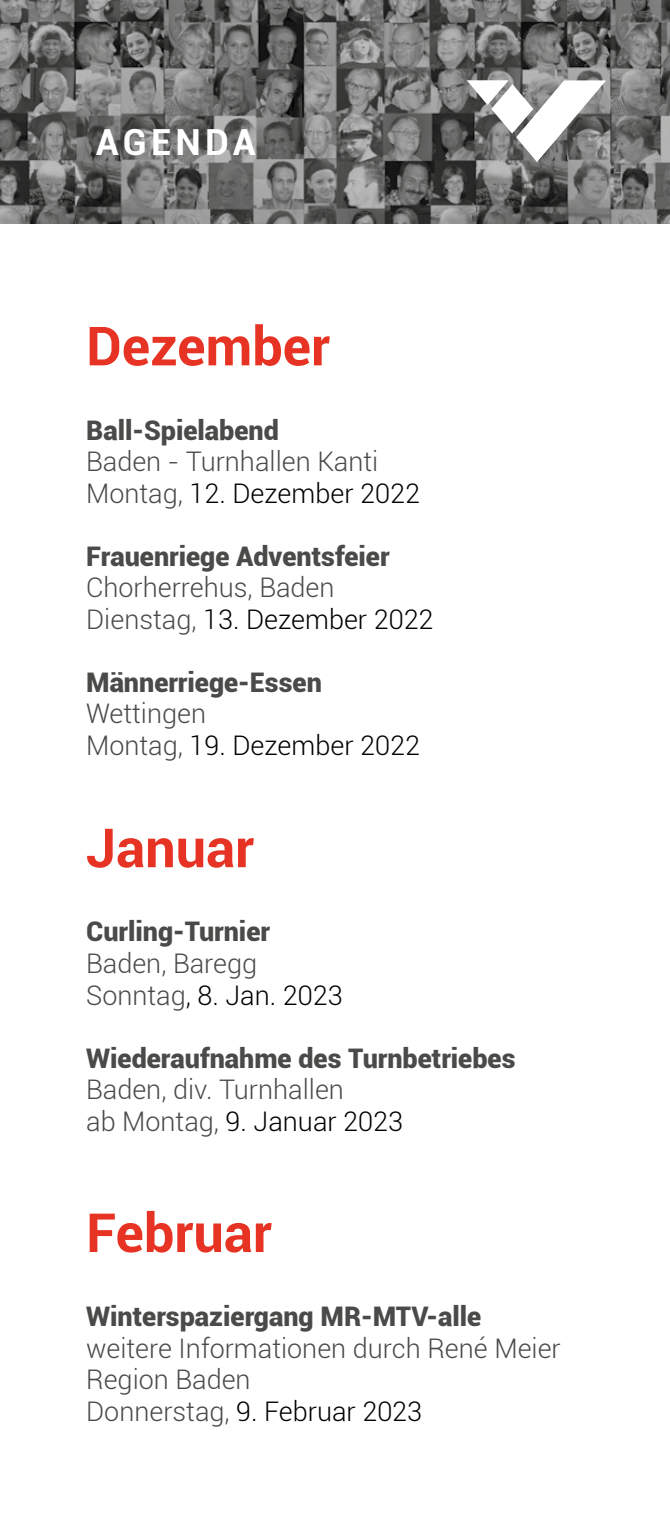
<style>
.page{position:relative;width:670px;height:1531px;background:#fff}
.page>*{position:absolute;margin:0;border:0;box-sizing:border-box;transform-origin:0 0}
.t1{font:700 54px "Roboto";color:#e63323}
.t2{font:700 36px "Roboto";letter-spacing:.12em;color:#fff}
.t3{font:300 27px/31.5px "Roboto";color:#4a4a49}
.t4{font:900 27px "Roboto";color:#4a4a49}
.s1{color:#000}
</style>
<div class="page">
<img style="left:0;top:0;width:670px;height:223px">
<svg style="left:466px;top:80px;width:140px;height:82px"></svg>
<h2 class="t2" style="left:96px;top:116px;width:162px">AGENDA</h2>
<h1 class="t1" style="left:86px;top:308px;width:245px">Dezember</h1>
<p class="t4" style="left:86px;top:411px;width:194px">Ball-Spielabend</p>
<p class="t3" style="left:86px;top:445px;width:335px">Baden - Turnhallen Kanti<br>Montag, <span class="s1">12. Dezember 2022</span></p>
<p class="t4" style="left:86px;top:537px;width:305px">Frauenriege Adventsfeier</p>
<p class="t3" style="left:86px;top:571px;width:349px">Chorherrehus, Baden<br>Dienstag, <span class="s1">13. Dezember 2022</span></p>
<p class="t4" style="left:86px;top:663px;width:237px">Männerriege-Essen</p>
<p class="t3" style="left:86px;top:697px;width:335px">Wettingen<br>Montag, <span class="s1">19. Dezember 2022</span></p>
<h1 class="t1" style="left:86px;top:810px;width:169px">Januar</h1>
<p class="t4" style="left:86px;top:913px;width:185px">Curling-Turnier</p>
<p class="t3" style="left:86px;top:947px;width:258px">Baden, Baregg<br>Sonntag<span class="s1">, 8. Jan. 2023</span></p>
<p class="t4" style="left:86px;top:1039px;width:431px">Wiederaufnahme des Turnbetriebes</p>
<p class="t3" style="left:86px;top:1073px;width:318px">Baden, div. Turnhallen<br>ab Montag, <span class="s1">9. Januar 2023</span></p>
<h1 class="t1" style="left:86px;top:1195px;width:187px">Februar</h1>
<p class="t4" style="left:86px;top:1297px;width:396px">Winterspaziergang MR-MTV-alle</p>
<p class="t3" style="left:86px;top:1331px;width:476px">weitere Informationen durch René Meier<br>Region Baden<br>Donnerstag, <span class="s1">9. Februar 2023</span></p>
</div>
